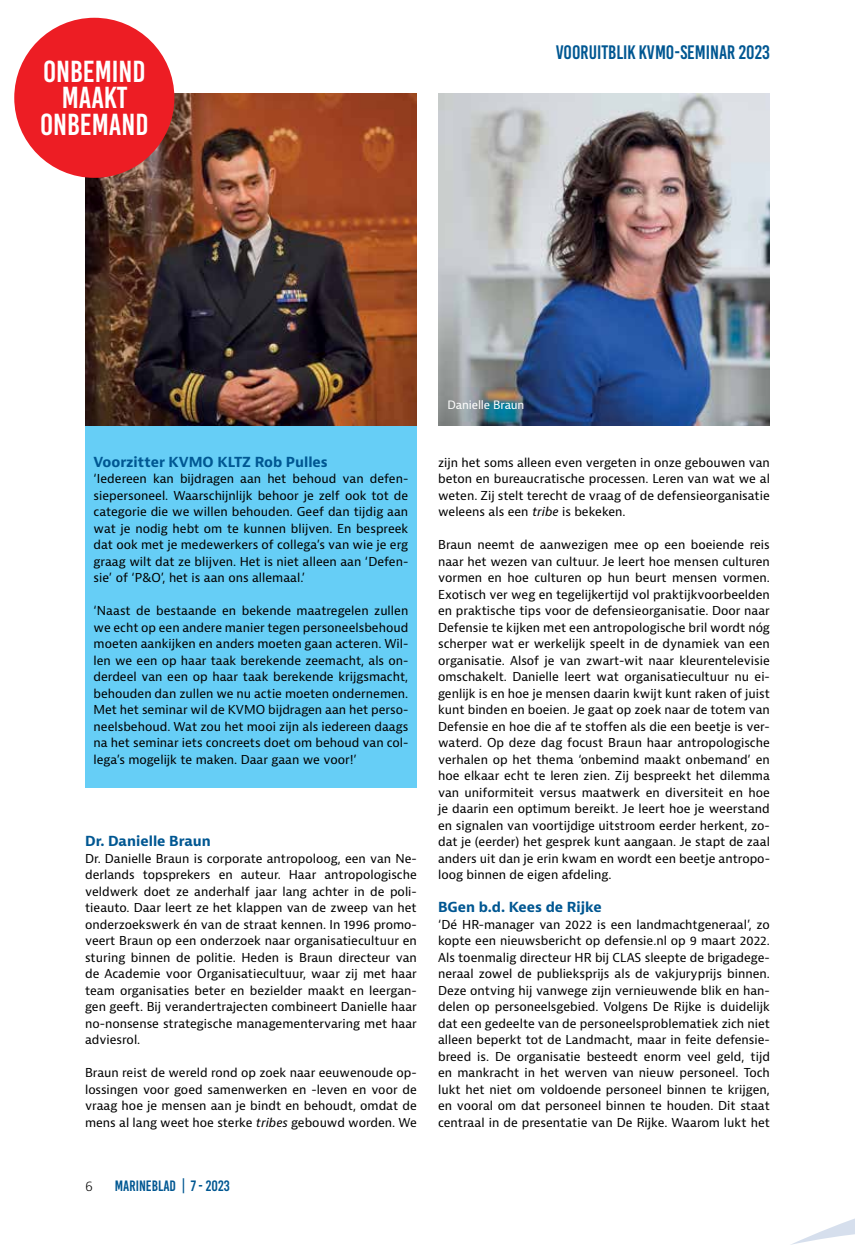
<style>
.page{position:relative;width:855px;height:1246px;background:#fff}
.page>*{position:absolute;margin:0;border:0;box-sizing:border-box;transform-origin:0 0}
.t1{font:30.45px/26.2px "Bebas Kai";color:#fff;text-align:center}
.t2{font:19.5px "Bebas Kai";color:#005792}
.t3{font:15px "Bebas Kai";color:#005792}
.t4{font:700 13.5px "Bernina Sans";color:#005792}
.t5{font:300 13.5px "Bernina Sans";color:#000}
.t6{font:12px/16.5px "Bernina Sans";color:#000;text-align:justify}
.t7{font:11.25px "Bernina Sans";letter-spacing:-.01em;color:#fff}
.s1{font-style:italic}
</style>
<div class="page">
<svg style="left:791px;top:1218px;width:64px;height:27px"></svg>
<div style="left:85px;top:417px;width:332px;height:371px;background:#66cef6"></div>
<img style="left:85px;top:94px;width:332px;height:331px">
<img style="left:438px;top:94px;width:332px;height:331px">
<div style="left:14px;top:18px;width:160px;height:160px;background:#ed1d24;border-radius:50%"></div>
<h1 class="t1" style="left:40px;top:59px;width:110px">ONBEMIND<br>MAAKT<br>ONBEMAND</h1>
<h2 class="t2" style="left:555px;top:41px;width:216px">VOORUITBLIK KVMO-SEMINAR 2023</h2>
<p class="t4" style="left:94px;top:453px;width:236px">Voorzitter KVMO KLTZ Rob Pulles</p>
<p class="t6" style="left:94px;top:471px;width:316px">‘Iedereen kan bijdragen aan het behoud van defen&shy;siepersoneel. Waarschijnlijk behoor je zelf ook tot de categorie die we willen behouden. Geef dan tijdig aan wat je nodig hebt om te kunnen blijven. En bespreek dat ook met je medewerkers of collega’s van wie je erg graag wilt dat ze blijven. Het is niet alleen aan ‘Defen&shy;sie’ of ‘P&amp;O’, het is aan ons allemaal.’</p>
<p class="t6" style="left:94px;top:603px;width:316px">‘Naast de bestaande en bekende maatregelen zullen we echt op een andere manier tegen personeelsbehoud moeten aankijken en anders moeten gaan acteren. Wil&shy;len we een op haar taak berekende zeemacht, als on&shy;derdeel van een op haar taak berekende krijgsmacht, behouden dan zullen we nu actie moeten ondernemen.<br>Met het seminar wil de KVMO bijdragen aan het perso&shy;neelsbehoud. Wat zou het mooi zijn als iedereen daags na het seminar iets concreets doet om behoud van col&shy;lega’s mogelijk te maken. Daar gaan we voor!’</p>
<p class="t4" style="left:85px;top:832px;width:127px">Dr. Danielle Braun</p>
<p class="t6" style="left:85px;top:850px;width:333px">Dr. Danielle Braun is corporate antropoloog, een van Ne&shy;derlands topsprekers en auteur. Haar antropologische veldwerk doet ze anderhalf jaar lang achter in de poli&shy;tieauto. Daar leert ze het klappen van de zweep van het onderzoekswerk én van de straat kennen. In 1996 promo&shy;veert Braun op een onderzoek naar organisatiecultuur en sturing binnen de politie. Heden is Braun directeur van de Academie voor Organisatiecultuur, waar zij met haar team organisaties beter en bezielder maakt en leergan&shy;gen geeft. Bij verandertrajecten combineert Danielle haar no-nonsense strategische managementervaring met haar adviesrol.</p>
<p class="t6" style="left:85px;top:1065px;width:333px">Braun reist de wereld rond op zoek naar eeuwenoude op&shy;lossingen voor goed samenwerken en -leven en voor de vraag hoe je mensen aan je bindt en behoudt, omdat de mens al lang weet hoe sterke <span class="s1">tribes</span> gebouwd worden. We</p>
<p class="t5" style="left:85px;top:1177px;width:9px">6</p>
<p class="t3" style="left:115px;top:1178px;width:116px">MARINEBLAD | 7 - 2023</p>
<p class="t7" style="left:447px;top:398px;width:79px">Danielle Braun</p>
<p class="t6" style="left:438px;top:454px;width:333px">zijn het soms alleen even vergeten in onze gebouwen van beton en bureaucratische processen. Leren van wat we al weten. Zij stelt terecht de vraag of de defensieorganisatie weleens als een <span class="s1">tribe</span> is bekeken.</p>
<p class="t6" style="left:438px;top:537px;width:333px">Braun neemt de aanwezigen mee op een boeiende reis naar het wezen van cultuur. Je leert hoe mensen culturen vormen en hoe culturen op hun beurt mensen vormen.<br>Exotisch ver weg en tegelijkertijd vol praktijkvoorbeelden en praktische tips voor de defensieorganisatie. Door naar Defensie te kijken met een antropologische bril wordt nóg scherper wat er werkelijk speelt in de dynamiek van een organisatie. Alsof je van zwart-wit naar kleurentelevisie omschakelt. Danielle leert wat organisatiecultuur nu ei&shy;genlijk is en hoe je mensen daarin kwijt kunt raken of juist kunt binden en boeien. Je gaat op zoek naar de totem van Defensie en hoe die af te stoffen als die een beetje is ver&shy;waterd. Op deze dag focust Braun haar antropologische verhalen op het thema ‘onbemind maakt onbemand’ en hoe elkaar echt te leren zien. Zij bespreekt het dilemma van uniformiteit versus maatwerk en diversiteit en hoe je daarin een optimum bereikt. Je leert hoe je weerstand en signalen van voortijdige uitstroom eerder herkent, zo&shy;dat je (eerder) het gesprek kunt aangaan. Je stapt de zaal anders uit dan je erin kwam en wordt een beetje antropo&shy;loog binnen de eigen afdeling.</p>
<p class="t4" style="left:438px;top:898px;width:165px">BGen b.d. Kees de Rijke</p>
<p class="t6" style="left:438px;top:916px;width:333px">‘Dé HR-manager van 2022 is een landmachtgeneraal’, zo kopte een nieuwsbericht op defensie.nl op 9 maart 2022.<br>Als toenmalig directeur HR bij CLAS sleepte de brigadege&shy;neraal zowel de publieksprijs als de vakjuryprijs binnen.<br>Deze ontving hij vanwege zijn vernieuwende blik en han&shy;delen op personeelsgebied. Volgens De Rijke is duidelijk dat een gedeelte van de personeelsproblematiek zich niet alleen beperkt tot de Landmacht, maar in feite defensie&shy;breed is. De organisatie besteedt enorm veel geld, tijd en mankracht in het werven van nieuw personeel. Toch lukt het niet om voldoende personeel binnen te krijgen, en vooral om dat personeel binnen te houden. Dit staat centraal in de presentatie van De Rijke. Waarom lukt het</p>
</div>
